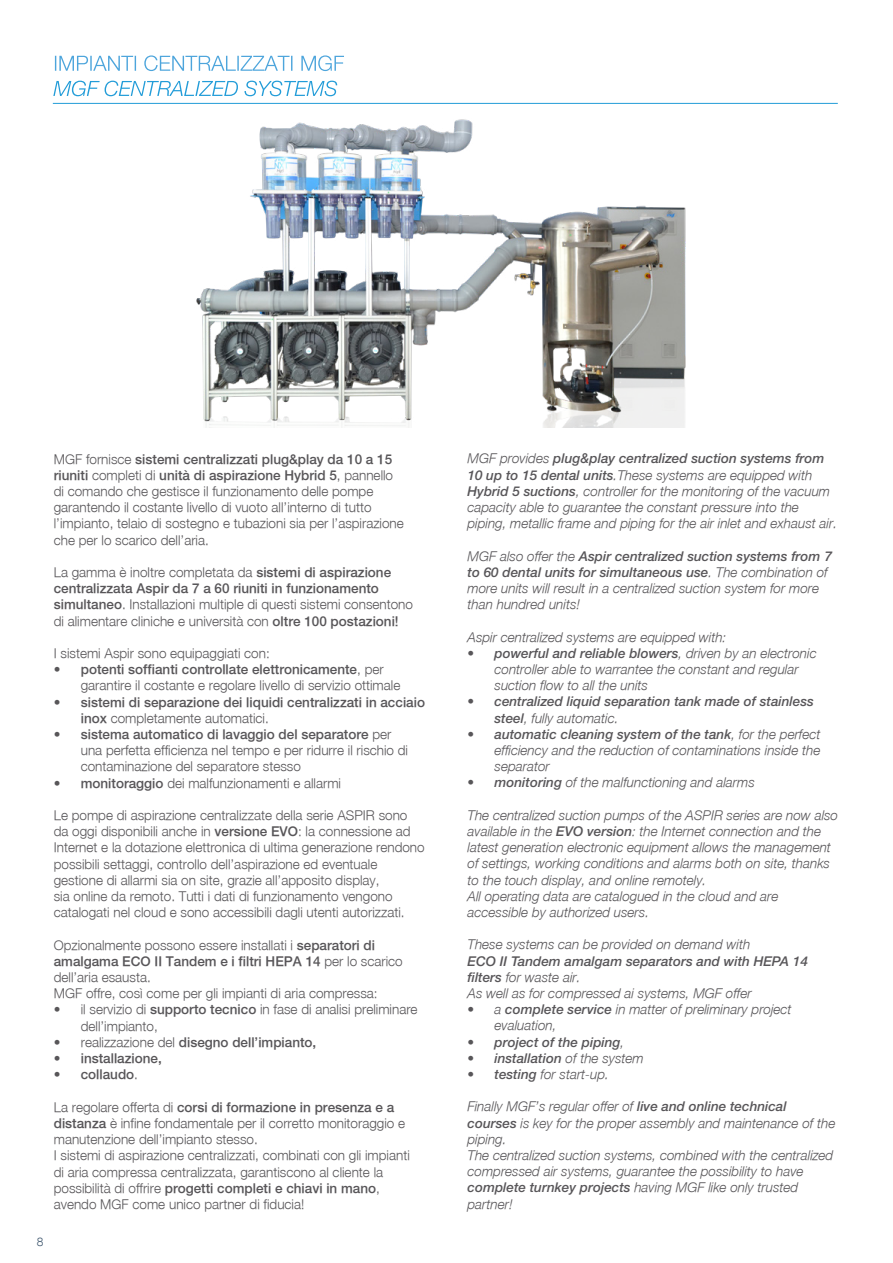
<style>
.page{position:relative;width:893px;height:1263px;background:#fff}
.page>*{position:absolute;margin:0;border:0;box-sizing:border-box;transform-origin:0 0}
.HN45_TestoITA_9pt_Gr{font:300 13.5px/16.2px "Helvetica Neue 45";color:#585659}
.HN45_TestoITA_9pt_Gr-2{font:italic 300 13.5px/16.2px "Helvetica Neue 45";color:#585659}
.HN45_TestoITA_9pt_Gr-3{font:italic 500 13.5px/16.2px "Helvetica Neue LT Std";color:#585659}
.t1{font:500 13.5px/16.2px "Helvetica Neue 65";color:#585659}
.t2{font:300 12px "Helvetica Neue 45";color:#415970}
.s1{font-family:"Helvetica Neue 65";font-weight:500}
.s2{font-family:"Helvetica Neue 45";font-weight:300}
.s3{font-family:"Helvetica Neue LT Std";font-weight:500}
.s4{font-family:"Helvetica Neue LT Std";font-weight:100;font-style:normal;font-stretch:condensed}
.s5{font-weight:100;font-style:normal;font-stretch:condensed}
.s6{font-style:normal}
</style>
<div class="page">
<img style="left:196px;top:119px;width:490px;height:308px">
<hr style="left:53px;top:103px;width:785px;height:1px;background:#229cd8">
<svg style="left:53px;top:81px;width:284px;height:15px"></svg>
<svg style="left:55px;top:55px;width:289px;height:16px"></svg>
<p class="t2" style="left:37px;top:1234px;width:8px">8</p>
<p class="HN45_TestoITA_9pt_Gr" style="left:54px;top:450px;width:352px">MGF fornisce <span class="s1">sistemi centralizzati plug&amp;play da 10 a 15 riuniti</span> completi di <span class="s1">unità di aspirazione Hybrid 5</span>, pannello di comando che gestisce il funzionamento delle pompe garantendo il costante livello di vuoto all’interno di tutto l’impianto, telaio di sostegno e tubazioni sia per l’aspirazione che per lo scarico dell’aria.</p>
<p class="HN45_TestoITA_9pt_Gr" style="left:54px;top:564px;width:361px">La gamma è inoltre completata da <span class="s1">sistemi di aspirazione centralizzata Aspir da 7 a 60 riuniti in funzionamento simultaneo</span>. Installazioni multiple di questi sistemi consentono di alimentare cliniche e università con <span class="s1">oltre 100 postazioni!</span></p>
<p class="HN45_TestoITA_9pt_Gr" style="left:54px;top:645px;width:218px">I sistemi Aspir sono equipaggiati con:</p>
<p class="HN45_TestoITA_9pt_Gr" style="left:81px;top:661px;width:321px;text-indent:-27px">• <span class="s1">potenti soffianti controllate elettronicamente</span>, per garantire il costante e regolare livello di servizio ottimale</p>
<p class="t1" style="left:81px;top:694px;width:346px;text-indent:-27px"><span class="s2">•</span> sistemi di separazione dei liquidi centralizzati in acciaio inox <span class="s2">completamente automatici.</span></p>
<p class="HN45_TestoITA_9pt_Gr" style="left:81px;top:726px;width:329px;text-indent:-27px">• <span class="s1">sistema automatico di lavaggio del separatore</span> per una perfetta efficienza nel tempo e per ridurre il rischio di contaminazione del separatore stesso</p>
<p class="HN45_TestoITA_9pt_Gr" style="left:54px;top:774px;width:289px">• <span class="s1">monitoraggio</span> dei malfunzionamenti e allarmi</p>
<p class="HN45_TestoITA_9pt_Gr" style="left:54px;top:807px;width:372px">Le pompe di aspirazione centralizzate della serie ASPIR sono da oggi disponibili anche in <span class="s1">versione EVO</span>: la connessione ad Internet e la dotazione elettronica di ultima generazione rendono possibili settaggi, controllo dell’aspirazione ed eventuale gestione di allarmi sia on site, grazie all’apposito display,<br>sia online da remoto. Tutti i dati di funzionamento vengono catalogati nel cloud e sono accessibili dagli utenti autorizzati.</p>
<p class="HN45_TestoITA_9pt_Gr" style="left:54px;top:936px;width:350px">Opzionalmente possono essere installati i <span class="s1">separatori di amalgama ECO II Tandem e i filtri HEPA 14</span> per lo scarico dell’aria esausta.</p>
<p class="HN45_TestoITA_9pt_Gr" style="left:54px;top:985px;width:325px">MGF offre, così come per gli impianti di aria compressa:</p>
<p class="HN45_TestoITA_9pt_Gr" style="left:81px;top:1001px;width:338px;text-indent:-27px">• il servizio di <span class="s1">supporto tecnico</span> in fase di analisi preliminare dell’impianto,</p>
<p class="t1" style="left:54px;top:1034px;width:264px"><span class="s2">• realizzazione del</span> disegno dell’impianto,</p>
<p class="t1" style="left:54px;top:1050px;width:110px"><span class="s2">•</span> installazione,</p>
<p class="t1" style="left:54px;top:1066px;width:86px"><span class="s2">•</span> collaudo<span class="s2">.</span></p>
<p class="HN45_TestoITA_9pt_Gr" style="left:54px;top:1098px;width:353px">La regolare offerta di <span class="s1">corsi di formazione in presenza e a distanza</span> è infine fondamentale per il corretto monitoraggio e manutenzione dell’impianto stesso.</p>
<p class="HN45_TestoITA_9pt_Gr" style="left:54px;top:1147px;width:358px">I sistemi di aspirazione centralizzati, combinati con gli impianti di aria compressa centralizzata, garantiscono al cliente la possibilità di offrire <span class="s1">progetti completi e chiavi in mano</span>, avendo MGF come unico partner di fiducia!</p>
<p class="HN45_TestoITA_9pt_Gr-2" style="left:468px;top:450px;width:371px">MGF provides <span class="s3">plug&amp;play centralized suction systems from 10 up to 15 dental units</span>.These systems are equipped with <span class="s3">Hybrid 5 suctions</span>, controller for the monitoring of the vacuum capacity able to guarantee the constant pressure into the piping, metallic frame and piping for the air inlet and exhaust air.</p>
<p class="HN45_TestoITA_9pt_Gr-2" style="left:468px;top:547px;width:366px">MGF also offer the <span class="s3">Aspir centralized suction systems from 7 to 60 dental units for simultaneous use</span>. The combination of more units will result in a centralized suction system for more than hundred units!</p>
<p class="HN45_TestoITA_9pt_Gr-2" style="left:468px;top:628px;width:260px">Aspir centralized systems are equipped with:</p>
<p class="HN45_TestoITA_9pt_Gr-2" style="left:495px;top:645px;width:324px;text-indent:-27px"><span class="s4">•</span> <span class="s3">powerful and reliable blowers</span>, driven by an electronic controller able to warrantee the constant and regular suction flow to all the units</p>
<p class="HN45_TestoITA_9pt_Gr-3" style="left:495px;top:693px;width:321px;text-indent:-27px"><span class="s5">•</span> centralized liquid separation tank made of stainless steel<span class="s2">, fully automatic.</span></p>
<p class="HN45_TestoITA_9pt_Gr-2" style="left:495px;top:726px;width:327px;text-align:justify;text-indent:-27px"><span class="s4">•</span> <span class="s3">automatic cleaning system of the tank</span>, for the perfect efficiency and the reduction of contaminations inside the separator</p>
<p class="HN45_TestoITA_9pt_Gr-2" style="left:468px;top:774px;width:289px"><span class="s4">•</span> <span class="s3">monitoring</span> of the malfunctioning and alarms</p>
<p class="HN45_TestoITA_9pt_Gr-2" style="left:468px;top:807px;width:372px">The centralized suction pumps of the ASPIR series are now also available in the <span class="s3">EVO version</span>: the Internet connection and the latest generation electronic equipment allows the management of settings, working conditions and alarms both on site, thanks to the touch display, and online remotely.</p>
<p class="HN45_TestoITA_9pt_Gr-2" style="left:468px;top:888px;width:312px">All operating data are catalogued in the cloud and are accessible by authorized users.</p>
<p class="HN45_TestoITA_9pt_Gr-2" style="left:468px;top:936px;width:284px">These systems can be provided on demand with</p>
<p class="HN45_TestoITA_9pt_Gr-3" style="left:468px;top:953px;width:342px">ECO II Tandem amalgam separators and with HEPA 14 filters <span class="s2">for waste air.</span></p>
<p class="HN45_TestoITA_9pt_Gr-2" style="left:468px;top:985px;width:286px">As well as for compressed ai systems, MGF offer</p>
<p class="HN45_TestoITA_9pt_Gr-2" style="left:495px;top:1001px;width:299px;text-indent:-27px"><span class="s6">•</span> a <span class="s3">complete service</span> in matter of preliminary project evaluation,</p>
<p class="HN45_TestoITA_9pt_Gr-3" style="left:468px;top:1034px;width:158px"><span class="s5">•</span> project of the piping<span class="s2">,</span></p>
<p class="HN45_TestoITA_9pt_Gr-3" style="left:468px;top:1050px;width:178px"><span class="s5">•</span> installation <span class="s2">of the system</span></p>
<p class="HN45_TestoITA_9pt_Gr-2" style="left:468px;top:1066px;width:143px"><span class="s4">•</span> <span class="s3">testing</span> for start-up.</p>
<p class="HN45_TestoITA_9pt_Gr-2" style="left:468px;top:1098px;width:369px">Finally MGF’s regular offer of <span class="s3">live and online technical courses</span> is key for the proper assembly and maintenance of the piping.</p>
<p class="HN45_TestoITA_9pt_Gr-2" style="left:468px;top:1147px;width:367px">The centralized suction systems, combined with the centralized compressed air systems, guarantee the possibility to have <span class="s3">complete turnkey projects</span> having MGF like only trusted partner!</p>
</div>
